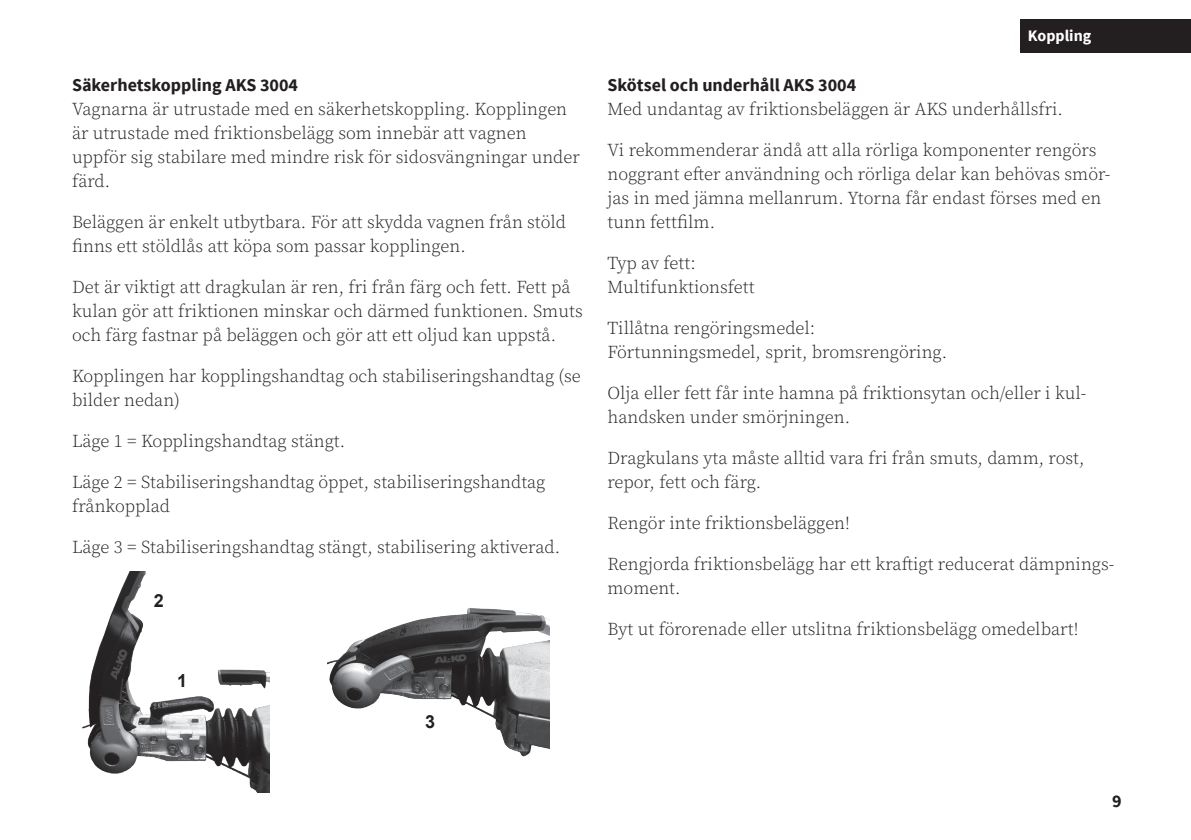
<style>
.page{position:relative;width:1191px;height:840px;background:#fff}
.page>*{position:absolute;margin:0;border:0;box-sizing:border-box;transform-origin:0 0}
.Underrubrik{font:300 18px/24px "Source Serif Pro";color:#231f20}
.IF_Rubrik_-_Huvud{font:700 18px "Arial";color:#231f20}
.t1{font:700 18px "Source Sans Pro";color:#231f20}
.Underrubrik-2{font:700 16px "Source Sans Pro";color:#fff}
.s1{font-family:"Source Sans Pro";font-weight:700}
</style>
<div class="page">
<div style="left:1020px;top:20px;width:171px;height:33px;background:#231f20"></div>
<img style="left:328px;top:608px;width:221px;height:149px">
<img style="left:82px;top:571px;width:188px;height:221px">
<p class="Underrubrik" style="left:72px;top:73px;width:509px"><span class="s1">Säkerhetskoppling AKS 3004<br></span>Vagnarna är utrustade med en säkerhetskoppling. Kopplingen är utrustade med friktionsbelägg som innebär att vagnen uppför sig stabilare med mindre risk för sidosvängningar under färd.</p>
<p class="Underrubrik" style="left:72px;top:210px;width:496px">Beläggen är enkelt utbytbara. För att skydda vagnen från stöld finns ett stöldlås att köpa som passar kopplingen.</p>
<p class="Underrubrik" style="left:72px;top:275px;width:512px">Det är viktigt att dragkulan är ren, fri från färg och fett. Fett på kulan gör att friktionen minskar och därmed funktionen. Smuts och färg fastnar på beläggen och gör att ett oljud kan uppstå.</p>
<p class="Underrubrik" style="left:72px;top:364px;width:510px">Kopplingen har kopplingshandtag och stabiliseringshandtag (se bilder nedan)</p>
<p class="Underrubrik" style="left:72px;top:429px;width:275px">Läge 1 = Kopplingshandtag stängt.</p>
<p class="Underrubrik" style="left:72px;top:470px;width:475px">Läge 2 = Stabiliseringshandtag öppet, stabiliseringshandtag frånkopplad</p>
<p class="Underrubrik" style="left:72px;top:535px;width:489px">Läge 3 = Stabiliseringshandtag stängt, stabilisering aktiverad.</p>
<p class="IF_Rubrik_-_Huvud" style="left:154px;top:587px;width:12px">2</p>
<p class="IF_Rubrik_-_Huvud" style="left:177px;top:667px;width:12px">1</p>
<p class="IF_Rubrik_-_Huvud" style="left:425px;top:708px;width:12px">3</p>
<p class="Underrubrik-2" style="left:1028px;top:25px;width:65px">Koppling</p>
<p class="Underrubrik" style="left:607px;top:73px;width:457px"><span class="s1">Skötsel och underhåll AKS 3004<br></span>Med undantag av friktionsbeläggen är AKS underhållsfri.</p>
<p class="Underrubrik" style="left:607px;top:138px;width:504px">Vi rekommenderar ändå att alla rörliga komponenter rengörs noggrant efter användning och rörliga delar kan behövas smör&shy;jas in med jämna mellanrum. Ytorna får endast förses med en tunn fettfilm.</p>
<p class="Underrubrik" style="left:607px;top:251px;width:149px">Typ av fett:<br>Multifunktionsfett</p>
<p class="Underrubrik" style="left:607px;top:316px;width:341px">Tillåtna rengöringsmedel:<br>Förtunningsmedel, sprit, bromsrengöring.</p>
<p class="Underrubrik" style="left:607px;top:381px;width:480px">Olja eller fett får inte hamna på friktionsytan och/eller i kul&shy;handsken under smörjningen.</p>
<p class="Underrubrik" style="left:607px;top:446px;width:478px">Dragkulans yta måste alltid vara fri från smuts, damm, rost, repor, fett och färg.</p>
<p class="Underrubrik" style="left:607px;top:511px;width:244px">Rengör inte friktionsbeläggen!</p>
<p class="Underrubrik" style="left:607px;top:552px;width:508px">Rengjorda friktionsbelägg har ett kraftigt reducerat dämpnings&shy;moment.</p>
<p class="Underrubrik" style="left:607px;top:617px;width:472px">Byt ut förorenade eller utslitna friktionsbelägg omedelbart!</p>
<p class="t1" style="left:1112px;top:789px;width:11px">9</p>
</div>
